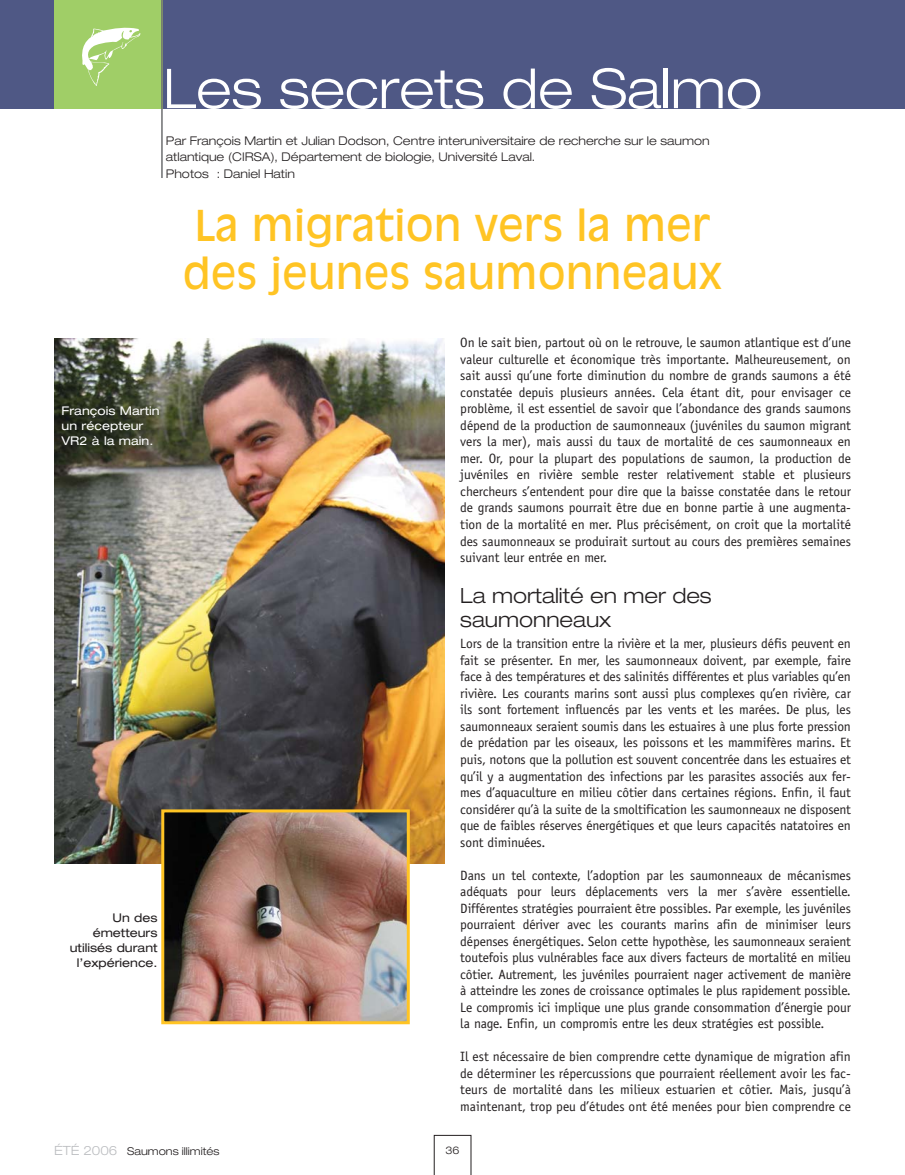
<style>
.page{position:relative;width:905px;height:1175px;background:#fff}
.page>*{position:absolute;margin:0;border:0;box-sizing:border-box;transform-origin:0 0}
.t1{font:300 expanded 54.9px "Helvetica Neue";color:#fff}
.t2{font:42px/48px "Antique Olive";color:#ffc424}
.t3{font:300 expanded 21px/24px "Helvetica Neue";color:#231f20}
.t4{font:13.5px/16.5px "Officina Sans";letter-spacing:-.01em;color:#231f20;text-align:justify}
.t5{font:300 expanded 12px/16.5px "Helvetica Neue";color:#231f20}
.t6{font:expanded 12px/15px "Helvetica Neue";color:#231f20;text-align:right}
.t7{font:expanded 12px/15px "Helvetica Neue";color:#fff}
.t8{font:300 expanded 10.8px "Helvetica Neue";color:#231f20}
.t9{font:300 expanded 10.5px "Helvetica Neue";color:#231f20}
.s1{font-size:12.75px;color:#bbbdc0}
</style>
<div class="page">
<div style="left:0;top:0;width:904px;height:108px;background:#4f5885"></div>
<div style="left:54px;top:0;width:108px;height:108px;background:#a0ce67"></div>
<svg style="left:82px;top:28px;width:58px;height:58px"></svg>
<hr style="left:161px;top:0;width:2px;height:178px;background:#6d6e70">
<svg style="left:434px;top:1135px;width:37px;height:39px"></svg>
<img style="left:54px;top:338px;width:390px;height:525px">
<img style="left:165px;top:813px;width:241px;height:207px">
<div style="left:161px;top:809px;width:249px;height:215px;border:3px solid #ffc424"></div>
<h1 class="t1" style="left:163px;top:69px;width:600px">Les secrets de Salmo</h1>
<p class="t5" style="left:166px;top:134px;width:545px">Par François Martin et Julian Dodson, Centre interuniversitaire de recherche sur le saumon atlantique (CIRSA), Département de biologie, Université Laval.<br>Photos : Daniel Hatin</p>
<p class="t7" style="left:62px;top:404px;width:99px">François Martin un récepteur<br>VR2 à la main.</p>
<p class="t6" style="left:70px;top:910px;width:89px">Un des émetteurs utilisés durant l’expérience.</p>
<h2 class="t2" style="left:183px;top:204px;width:541px">La migration vers la mer des jeunes saumonneaux</h2>
<p class="t4" style="left:460px;top:336px;width:392px">On le sait bien, partout où on le retrouve, le saumon atlantique est d’une valeur culturelle et économique très importante. Malheureusement, on sait aussi qu’une forte diminution du nombre de grands saumons a été constatée depuis plusieurs années. Cela étant dit, pour envisager ce problème, il est essentiel de savoir que l’abondance des grands saumons dépend de la production de saumonneaux (juvéniles du saumon migrant vers la mer), mais aussi du taux de mortalité de ces saumonneaux en mer. Or, pour la plupart des populations de saumon, la production de juvéniles en rivière semble rester relativement stable et plusieurs chercheurs s’entendent pour dire que la baisse constatée dans le retour de grands saumons pourrait être due en bonne partie à une augmenta&shy;tion de la mortalité en mer. Plus précisément, on croit que la mortalité des saumonneaux se produirait surtout au cours des premières semaines suivant leur entrée en mer.</p>
<h3 class="t3" style="left:460px;top:585px;width:253px">La mortalité en mer des saumonneaux</h3>
<p class="t4" style="left:460px;top:636px;width:392px">Lors de la transition entre la rivière et la mer, plusieurs défis peuvent en fait se présenter. En mer, les saumonneaux doivent, par exemple, faire face à des températures et des salinités différentes et plus variables qu’en rivière. Les courants marins sont aussi plus complexes qu’en rivière, car ils sont fortement influencés par les vents et les marées. De plus, les saumonneaux seraient soumis dans les estuaires à une plus forte pression de prédation par les oiseaux, les poissons et les mammifères marins. Et puis, notons que la pollution est souvent concentrée dans les estuaires et qu’il y a augmentation des infections par les parasites associés aux fer&shy;mes d’aquaculture en milieu côtier dans certaines régions. Enfin, il faut considérer qu’à la suite de la smoltification les saumonneaux ne disposent que de faibles réserves énergétiques et que leurs capacités natatoires en sont diminuées.</p>
<p class="t4" style="left:460px;top:867px;width:392px">Dans un tel contexte, l’adoption par les saumonneaux de mécanismes adéquats pour leurs déplacements vers la mer s’avère essentielle.<br>Différentes stratégies pourraient être possibles. Par exemple, les juvéniles pourraient dériver avec les courants marins afin de minimiser leurs dépenses énergétiques. Selon cette hypothèse, les saumonneaux seraient toutefois plus vulnérables face aux divers facteurs de mortalité en milieu côtier. Autrement, les juvéniles pourraient nager activement de manière à atteindre les zones de croissance optimales le plus rapidement possible.<br>Le compromis ici implique une plus grande consommation d’énergie pour la nage. Enfin, un compromis entre les deux stratégies est possible.</p>
<p class="t4" style="left:460px;top:1049px;width:392px">Il est nécessaire de bien comprendre cette dynamique de migration afin de déterminer les répercussions que pourraient réellement avoir les fac&shy;teurs de mortalité dans les milieux estuarien et côtier. Mais, jusqu’à maintenant, trop peu d’études ont été menées pour bien comprendre ce</p>
<p class="t8" style="left:54px;top:1147px;width:167px"><span class="s1">ÉTÉ 2006</span> Saumons illimités</p>
<p class="t9" style="left:445px;top:1146px;width:16px">36</p>
</div>
